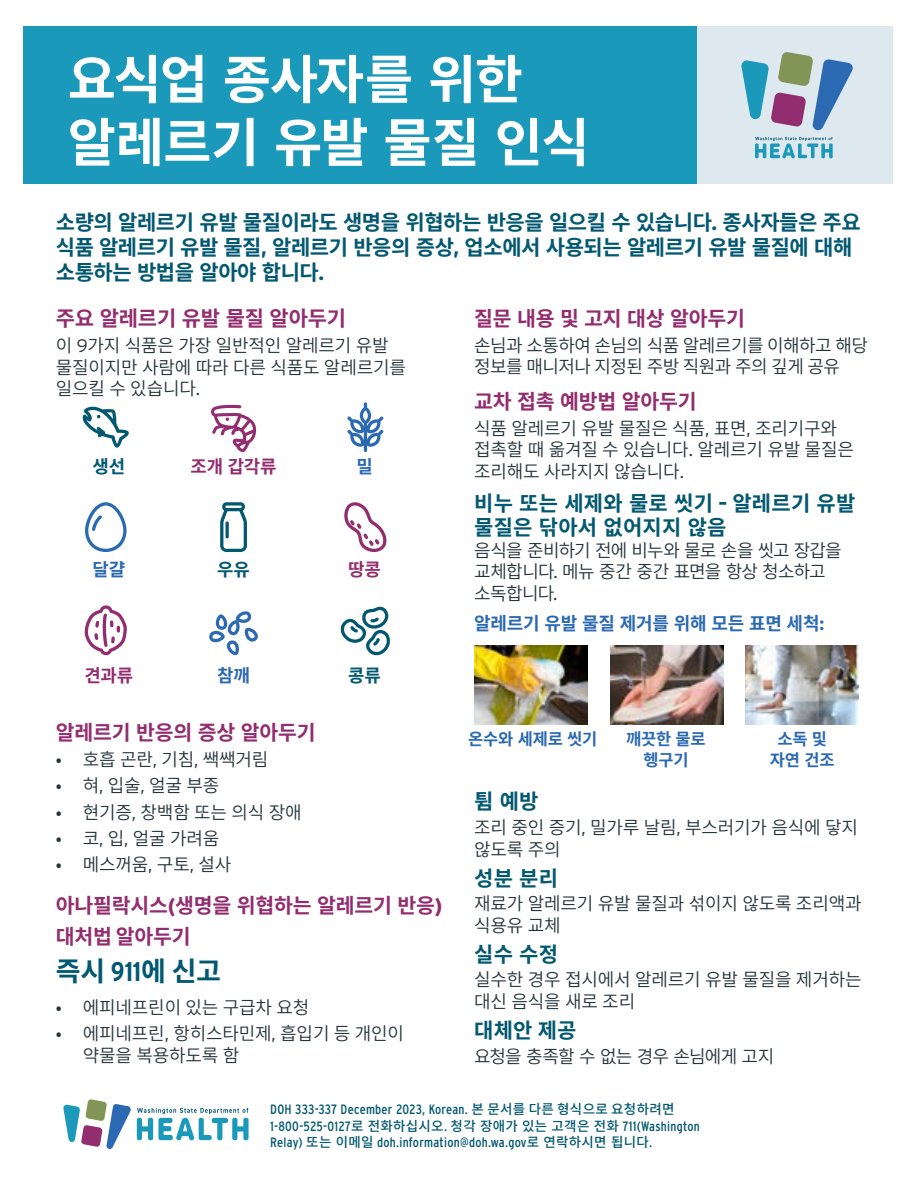
<style>
.page{position:relative;width:918px;height:1188px;background:#fff}
.page>*{position:absolute;margin:0;border:0;box-sizing:border-box;transform-origin:0 0}
.H1_Title{font:700 52.5px/63px "Noto Sans CJ Kkr";letter-spacing:-.025em;color:#fff}
.Label_Teal{font:700 27px "Noto Sans CJ Kkr";color:#025870}
.Document_Summary{font:700 21px/25.2px "Noto Sans CJ Kkr";letter-spacing:-.02em;color:#025870}
.H3_Teal_subhead{font:700 21px/24px "Noto Sans CJ Kkr";letter-spacing:.01em;color:#025870}
.H2_Purple{font:700 21px "Noto Sans CJ Kkr";letter-spacing:-.01em;color:#922d6f}
.H2_Purple-2{font:700 20.55px/31.5px "Noto Sans CJ Kkr";letter-spacing:-.01em;color:#922d6f}
.Body{font:600 18px/21.6px "Noto Sans CJ Kkr";letter-spacing:-.01em;color:#25343b}
.Body-2{font:600 18px/21.6px "Noto Sans CJ Kkr";letter-spacing:-.04em;color:#25343b}
.Body-3{font:600 18px/21.6px "Noto Sans CJ Kkr";letter-spacing:-.03em;color:#25343b}
.H3_Blue_Subhead{font:700 18px "Noto Sans CJ Kkr";letter-spacing:-.01em;color:#2b69b3}
.Body-4{font:600 18px "Noto Sans CJ Kkr";letter-spacing:-.045em;color:#25343b}
.Label_Purple{font:700 17.85px "Noto Sans CJ Kkr";letter-spacing:-.01em;color:#922d6f}
.Label_Teal-2{font:700 17.85px "Noto Sans CJ Kkr";color:#025870}
.LAbel_Blue{font:700 17.85px "Noto Sans CJ Kkr";color:#2b69b3}
.Blue_caption{font:700 16.5px/21px "Noto Sans CJ Kkr";letter-spacing:-.01em;color:#2b69b3;text-align:center}
.Disclaimer{font:condensed 13.5px/16.2px "Interstate";letter-spacing:.02em;color:#025870}
.s1{font-family:"Interstate"}
.s2{font-family:"Interstate";font-weight:300}
.s3{font-family:"Interstate Condensed"}
.s4{font-family:"Adelle"}
.s5{font-family:"Noto Sans CJ Kkr";font-weight:500;font-stretch:normal}
</style>
<div class="page">
<div style="left:23px;top:26px;width:870px;height:158px;background:#dde8ef"></div>
<div style="left:23px;top:26px;width:674px;height:158px;background:#1a99bb"></div>
<svg style="left:741px;top:52px;width:112px;height:78px"></svg>
<svg style="left:755px;top:137px;width:78px;height:21px"></svg>
<svg style="left:347px;top:402px;width:37px;height:50px"></svg>
<svg style="left:82px;top:407px;width:47px;height:41px"></svg>
<svg style="left:209px;top:611px;width:49px;height:44px"></svg>
<svg style="left:220px;top:502px;width:27px;height:50px"></svg>
<hr style="left:226px;top:521px;width:3px;height:17px;background:#025870;border-radius:2px">
<svg style="left:84px;top:605px;width:43px;height:50px"></svg>
<svg style="left:340px;top:607px;width:50px;height:48px"></svg>
<svg style="left:85px;top:502px;width:42px;height:50px"></svg>
<svg style="left:344px;top:502px;width:43px;height:50px"></svg>
<img style="left:475px;top:646px;width:113px;height:79px">
<img style="left:610px;top:646px;width:113px;height:79px">
<img style="left:746px;top:646px;width:113px;height:79px">
<svg style="left:63px;top:1099px;width:68px;height:50px"></svg>
<svg style="left:137px;top:1108px;width:112px;height:32px"></svg>
<svg style="left:211px;top:404px;width:45px;height:48px"></svg>
<p class="H1_Title" style="left:68px;top:49px;width:524px">요식업 종사자를 위한 알레르기 유발 물질 인식</p>
<p class="Document_Summary" style="left:56px;top:210px;width:806px">소량의 알레르기 유발 물질이라도 생명을 위협하는 반응을 일으킬 수 있습니다<span class="s1">.</span> 종사자들은 주요 식품 알레르기 유발 물질<span class="s1">,</span> 알레르기 반응의 증상<span class="s1">,</span> 업소에서 사용되는 알레르기 유발 물질에 대해 소통하는 방법을 알아야 합니다<span class="s1">.</span></p>
<p class="H2_Purple" style="left:56px;top:306px;width:292px">주요 알레르기 유발 물질 알아두기</p>
<p class="Body" style="left:56px;top:335px;width:352px">이 <span class="s2">9</span>가지 식품은 가장 일반적인 알레르기 유발 물질이지만 사람에 따라 다른 식품도 알레르기를 일으킬 수 있습니다<span class="s2">.</span></p>
<p class="H2_Purple-2" style="left:474px;top:303px;width:273px">질문 내용 및 고지 대상 알아두기</p>
<p class="Body-3" style="left:474px;top:335px;width:395px">손님과 소통하여 손님의 식품 알레르기를 이해하고 해당 정보를 매니저나 지정된 주방 직원과 주의 깊게 공유</p>
<p class="H2_Purple-2" style="left:474px;top:386px;width:224px">교차 접촉 예방법 알아두기</p>
<p class="Body" style="left:474px;top:418px;width:381px">식품 알레르기 유발 물질은 식품<span class="s2">,</span> 표면<span class="s2">,</span> 조리기구와 접촉할 때 옮겨질 수 있습니다<span class="s2">.</span> 알레르기 유발 물질은 조리해도 사라지지 않습니다<span class="s2">.</span></p>
<p class="H3_Teal_subhead" style="left:474px;top:492px;width:383px">비누 또는 세제와 물로 씻기 <span class="s3">–</span> 알레르기 유발 물질은 닦아서 없어지지 않음</p>
<p class="Body-2" style="left:474px;top:540px;width:369px">음식을 준비하기 전에 비누와 물로 손을 씻고 장갑을 교체합니다<span class="s2">.</span> 메뉴 중간 중간 표면을 항상 청소하고 소독합니다<span class="s2">.</span></p>
<p class="H3_Blue_Subhead" style="left:474px;top:613px;width:352px">알레르기 유발 물질 제거를 위해 모든 표면 세척<span class="s1">:</span></p>
<p class="Label_Teal-2" style="left:92px;top:457px;width:34px">생선</p>
<p class="Label_Purple" style="left:190px;top:457px;width:88px">조개 갑각류</p>
<p class="LAbel_Blue" style="left:356px;top:457px;width:18px">밀</p>
<p class="LAbel_Blue" style="left:92px;top:559px;width:34px">달걀</p>
<p class="Label_Teal-2" style="left:217px;top:559px;width:34px">우유</p>
<p class="Label_Purple" style="left:348px;top:559px;width:34px">땅콩</p>
<p class="Label_Purple" style="left:84px;top:665px;width:50px">견과류</p>
<p class="LAbel_Blue" style="left:217px;top:665px;width:34px">참깨</p>
<p class="Label_Teal-2" style="left:348px;top:665px;width:34px">콩류</p>
<p class="H2_Purple-2" style="left:56px;top:717px;width:261px">알레르기 반응의 증상 알아두기</p>
<p class="Body" style="left:56px;top:749px;width:214px">• 호흡 곤란<span class="s2">,</span> 기침<span class="s2">,</span> 쌕쌕거림</p>
<p class="Body" style="left:56px;top:775px;width:165px">• 혀<span class="s2">,</span> 입술<span class="s2">,</span> 얼굴 부종</p>
<p class="Body" style="left:56px;top:802px;width:247px">• 현기증<span class="s2">,</span> 창백함 또는 의식 장애</p>
<p class="Body" style="left:56px;top:828px;width:165px">• 코<span class="s2">,</span> 입<span class="s2">,</span> 얼굴 가려움</p>
<p class="Body" style="left:56px;top:854px;width:177px">• 메스꺼움<span class="s2">,</span> 구토<span class="s2">,</span> 설사</p>
<p class="H2_Purple-2" style="left:56px;top:890px;width:388px">아나필락시스<span class="s4">(</span>생명을 위협하는 알레르기 반응<span class="s4">) </span>대처법 알아두기</p>
<p class="Label_Teal" style="left:56px;top:956px;width:167px">즉시 <span class="s3">911</span>에 신고</p>
<p class="Body" style="left:56px;top:997px;width:255px">• 에피네프린이 있는 구급차 요청</p>
<p class="Body" style="left:83px;top:1023px;width:323px;text-indent:-27px">• 에피네프린<span class="s2">,</span> 항히스타민제<span class="s2">,</span> 흡입기 등 개인이 약물을 복용하도록 함</p>
<p class="Blue_caption" style="left:468px;top:729px;width:131px">온수와 세제로 씻기</p>
<p class="Blue_caption" style="left:626px;top:729px;width:81px">깨끗한 물로 헹구기</p>
<p class="Blue_caption" style="left:770px;top:729px;width:66px">소독 및 자연 건조</p>
<p class="H3_Teal_subhead" style="left:474px;top:790px;width:66px">튐 예방</p>
<p class="Body" style="left:474px;top:817px;width:385px">조리 중인 증기<span class="s2">,</span> 밀가루 날림<span class="s2">,</span> 부스러기가 음식에 닿지 않도록 주의</p>
<p class="H3_Teal_subhead" style="left:474px;top:866px;width:85px">성분 분리</p>
<p class="Body" style="left:474px;top:893px;width:389px">재료가 알레르기 유발 물질과 섞이지 않도록 조리액과 식용유 교체</p>
<p class="H3_Teal_subhead" style="left:474px;top:943px;width:85px">실수 수정</p>
<p class="Body" style="left:474px;top:969px;width:389px">실수한 경우 접시에서 알레르기 유발 물질을 제거하는 대신 음식을 새로 조리</p>
<p class="H3_Teal_subhead" style="left:474px;top:1019px;width:104px">대체안 제공</p>
<p class="Body-4" style="left:474px;top:1046px;width:302px">요청을 충족할 수 없는 경우 손님에게 고지</p>
<p class="Disclaimer" style="left:270px;top:1102px;width:431px">DOH 333-337 December 2023, Korean. <span class="s5">본 문서를 다른 형식으로 요청하려면<br></span>1-800-525-0127<span class="s5">로 전화하십시오</span>. <span class="s5">청각 장애가 있는 고객은 전화</span> 711(Washington<br>Relay) <span class="s5">또는 이메일</span> doh.information@doh.wa.gov<span class="s5">로 연락하시면 됩니다</span>.</p>
</div>
